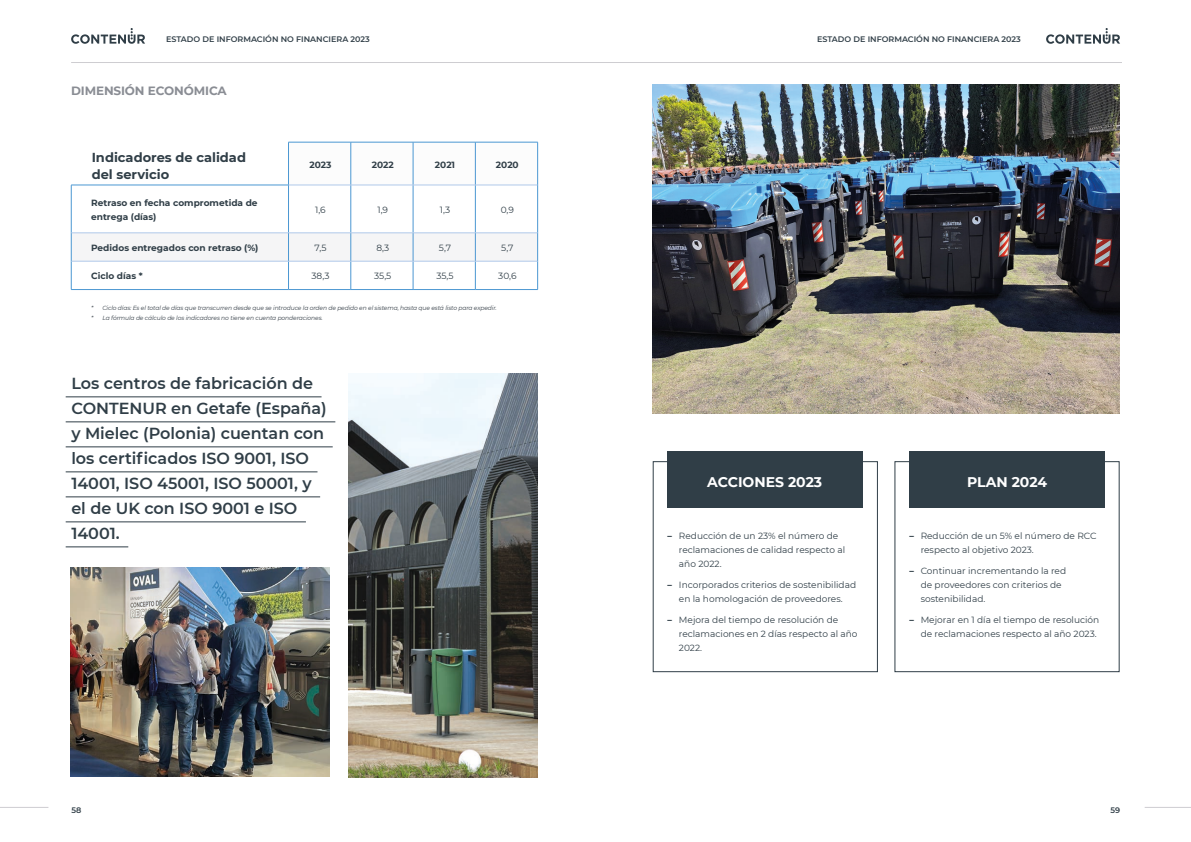
<style>
.page{position:relative;width:1191px;height:842px;background:#fff}
.page>*{position:absolute;margin:0;border:0;box-sizing:border-box;transform-origin:0 0}
._02__DESTACADO_NUEVO{font:600 16px "Montserrat";color:#303e47}
._09__PLAN_ACCION{font:700 14px "Montserrat";color:#fff}
._05__Titular_subseccion{font:700 13px/17px "Montserrat";color:#303e47}
.t1{font:700 12px "Montserrat";letter-spacing:-.01em;color:#8a8d94}
._04__Tab{font:9px/14px "Montserrat";color:#303e47}
._01__Tex_gen{font:700 9px/14px "Montserrat";color:#303e47}
._01__Tex_gen-2{font:9px "Montserrat";letter-spacing:-.005em;color:#303e47}
.t2{font:600 8px "Montserrat";color:#303e47}
._05__PIE_TAB{font:italic 6px "Montserrat";letter-spacing:-.02em;color:#374049}
.s1{font-weight:800}
</style>
<div class="page">
<svg style="left:71px;top:28px;width:74px;height:16px"></svg>
<svg style="left:1046px;top:28px;width:74px;height:16px"></svg>
<hr style="left:71px;top:62px;width:1051px;height:1px;background:#cecdd1">
<hr style="left:0;top:807px;width:48px;height:1px;background:#cecdd1">
<hr style="left:1144px;top:807px;width:47px;height:1px;background:#cecdd1">
<svg style="left:289px;top:143px;width:248px;height:42px"></svg>
<hr style="left:288px;top:142px;width:63px;height:1px;background:#4b97d2">
<hr style="left:288px;top:142px;width:1px;height:43px;background:#4b97d2">
<hr style="left:351px;top:142px;width:62px;height:1px;background:#4b97d2">
<hr style="left:351px;top:142px;width:1px;height:43px;background:#4b97d2">
<hr style="left:413px;top:142px;width:62px;height:1px;background:#4b97d2">
<hr style="left:413px;top:142px;width:1px;height:43px;background:#4b97d2">
<hr style="left:475px;top:142px;width:63px;height:1px;background:#4b97d2">
<hr style="left:475px;top:142px;width:1px;height:43px;background:#4b97d2">
<hr style="left:537px;top:142px;width:1px;height:43px;background:#4b97d2">
<hr style="left:71px;top:185px;width:218px;height:1px;background:#4b97d2">
<hr style="left:71px;top:185px;width:1px;height:48px;background:#4b97d2">
<hr style="left:288px;top:185px;width:1px;height:48px;background:#4b97d2">
<hr style="left:351px;top:185px;width:1px;height:48px;background:#4b97d2">
<hr style="left:413px;top:185px;width:1px;height:48px;background:#4b97d2">
<hr style="left:475px;top:185px;width:1px;height:48px;background:#4b97d2">
<hr style="left:537px;top:185px;width:1px;height:48px;background:#4b97d2">
<svg style="left:71px;top:233px;width:467px;height:56px"></svg>
<hr style="left:71px;top:289px;width:217px;height:1px;background:#4b97d2">
<hr style="left:288px;top:289px;width:63px;height:1px;background:#4b97d2">
<hr style="left:351px;top:289px;width:62px;height:1px;background:#4b97d2">
<hr style="left:413px;top:289px;width:62px;height:1px;background:#4b97d2">
<hr style="left:475px;top:289px;width:63px;height:1px;background:#4b97d2">
<hr style="left:289px;top:185px;width:62px;height:1px;background:#b0c9ea">
<hr style="left:351px;top:185px;width:62px;height:1px;background:#b0c9ea">
<hr style="left:413px;top:185px;width:62px;height:1px;background:#b0c9ea">
<hr style="left:475px;top:185px;width:62px;height:1px;background:#b0c9ea">
<hr style="left:71px;top:233px;width:217px;height:1px;background:#b0c9ea">
<hr style="left:288px;top:233px;width:63px;height:1px;background:#b0c9ea">
<hr style="left:351px;top:233px;width:62px;height:1px;background:#b0c9ea">
<hr style="left:413px;top:233px;width:62px;height:1px;background:#b0c9ea">
<hr style="left:475px;top:233px;width:62px;height:1px;background:#b0c9ea">
<hr style="left:71px;top:261px;width:217px;height:1px;background:#b0c9ea">
<hr style="left:288px;top:261px;width:63px;height:1px;background:#b0c9ea">
<hr style="left:351px;top:261px;width:62px;height:1px;background:#b0c9ea">
<hr style="left:413px;top:261px;width:62px;height:1px;background:#b0c9ea">
<hr style="left:475px;top:261px;width:62px;height:1px;background:#b0c9ea">
<hr style="left:66px;top:396px;width:255px;height:1px;background:#303e47">
<hr style="left:66px;top:421px;width:269px;height:1px;background:#303e47">
<hr style="left:66px;top:446px;width:267px;height:1px;background:#303e47">
<hr style="left:66px;top:471px;width:251px;height:1px;background:#303e47">
<hr style="left:66px;top:496px;width:254px;height:1px;background:#303e47">
<hr style="left:66px;top:521px;width:240px;height:1px;background:#303e47">
<hr style="left:66px;top:546px;width:62px;height:1px;background:#303e47">
<img style="left:349px;top:373px;width:189px;height:404px">
<div style="left:653px;top:461px;width:224px;height:211px;border:1px solid #303e47"></div>
<div style="left:894px;top:461px;width:225px;height:211px;border:1px solid #303e47"></div>
<div style="left:667px;top:452px;width:196px;height:56px;background:#303e47"></div>
<div style="left:909px;top:452px;width:195px;height:56px;background:#303e47"></div>
<img style="left:653px;top:84px;width:466px;height:329px">
<img style="left:71px;top:567px;width:258px;height:210px">
<p class="t2" style="left:166px;top:34px;width:205px">ESTADO DE INFORMACIÓN NO FINANCIERA 2023</p>
<p class="t2" style="left:817px;top:34px;width:205px">ESTADO DE INFORMACIÓN NO FINANCIERA 2023</p>
<h3 class="t1" style="left:71px;top:82px;width:157px">DIMENSIÓN ECONÓMICA</h3>
<p class="_05__Titular_subseccion" style="left:92px;top:149px;width:156px">Indicadores de calidad del servicio</p>
<p class="_01__Tex_gen" style="left:309px;top:157px;width:23px">2023</p>
<p class="_01__Tex_gen" style="left:372px;top:157px;width:23px">2022</p>
<p class="_01__Tex_gen" style="left:435px;top:157px;width:22px">2021</p>
<p class="_01__Tex_gen" style="left:496px;top:157px;width:24px">2020</p>
<p class="_01__Tex_gen" style="left:91px;top:195px;width:168px">Retraso en fecha comprometida de entrega (días)</p>
<p class="_01__Tex_gen-2" style="left:315px;top:203px;width:12px">1,6</p>
<p class="_01__Tex_gen-2" style="left:377px;top:203px;width:12px">1,9</p>
<p class="_01__Tex_gen-2" style="left:440px;top:203px;width:12px">1,3</p>
<p class="_01__Tex_gen-2" style="left:501px;top:203px;width:15px">0,9</p>
<p class="_01__Tex_gen" style="left:91px;top:240px;width:169px">Pedidos entregados con retraso (%)</p>
<p class="_01__Tex_gen-2" style="left:314px;top:241px;width:13px">7,5</p>
<p class="_01__Tex_gen-2" style="left:376px;top:241px;width:14px">8,3</p>
<p class="_01__Tex_gen-2" style="left:439px;top:241px;width:14px">5,7</p>
<p class="_01__Tex_gen-2" style="left:501px;top:241px;width:14px">5,7</p>
<p class="_01__Tex_gen" style="left:91px;top:268px;width:53px">Ciclo días *</p>
<p class="_01__Tex_gen-2" style="left:311px;top:270px;width:19px">38,3</p>
<p class="_01__Tex_gen-2" style="left:374px;top:270px;width:19px">35,5</p>
<p class="_01__Tex_gen-2" style="left:436px;top:270px;width:19px">35,5</p>
<p class="_01__Tex_gen-2" style="left:498px;top:270px;width:20px">30,6</p>
<p class="_05__PIE_TAB" style="left:91px;top:303px;width:407px">* Ciclo días: Es el total de días que transcurren desde que se introduce la orden de pedido en el sistema, hasta que está listo para expedir.</p>
<p class="_05__PIE_TAB" style="left:91px;top:314px;width:233px">* La fórmula de cálculo de los indicadores no tiene en cuenta ponderaciones.</p>
<p class="_02__DESTACADO_NUEVO" style="left:71px;top:372px;width:243px">Los centros de fabricación de</p>
<p class="_02__DESTACADO_NUEVO" style="left:71px;top:397px;width:257px">CONTENUR en Getafe (España)</p>
<p class="_02__DESTACADO_NUEVO" style="left:71px;top:422px;width:254px">y Mielec (Polonia) cuentan con</p>
<p class="_02__DESTACADO_NUEVO" style="left:71px;top:447px;width:239px">los certificados ISO 9001, ISO</p>
<p class="_02__DESTACADO_NUEVO" style="left:71px;top:472px;width:242px">14001, ISO 45001, ISO 50001, y</p>
<p class="_02__DESTACADO_NUEVO" style="left:71px;top:497px;width:227px">el de UK con ISO 9001 e ISO</p>
<p class="_02__DESTACADO_NUEVO" style="left:71px;top:522px;width:50px">14001.</p>
<p class="_09__PLAN_ACCION" style="left:707px;top:472px;width:117px">ACCIONES 2023</p>
<p class="_09__PLAN_ACCION" style="left:967px;top:472px;width:82px">PLAN 2024</p>
<p class="_04__Tab" style="left:679px;top:528px;width:168px;text-indent:-11px"><span class="s1">–</span> Reducción de un 23% el número de reclamaciones de calidad respecto al año 2022.</p>
<p class="_04__Tab" style="left:667px;top:577px;width:190px;text-align:center"><span class="s1">–</span> Incorporados criterios de sostenibilidad en la homologación de proveedores.</p>
<p class="_04__Tab" style="left:679px;top:612px;width:180px;text-indent:-11px"><span class="s1">–</span> Mejora del tiempo de resolución de reclamaciones en 2 días respecto al año<br>2022.</p>
<p class="_04__Tab" style="left:920px;top:528px;width:177px;text-indent:-11px"><span class="s1">–</span> Reducción de un 5% el número de RCC respecto al objetivo 2023.</p>
<p class="_04__Tab" style="left:920px;top:563px;width:147px;text-indent:-11px"><span class="s1">–</span> Continuar incrementando la red de proveedores con criterios de sostenibilidad.</p>
<p class="_04__Tab" style="left:909px;top:612px;width:191px;text-align:right"><span class="s1">–</span> Mejorar en 1 día el tiempo de resolución de reclamaciones respecto al año 2023.</p>
<p class="t2" style="left:71px;top:804px;width:11px">58</p>
<p class="t2" style="left:1110px;top:804px;width:11px">59</p>
</div>
